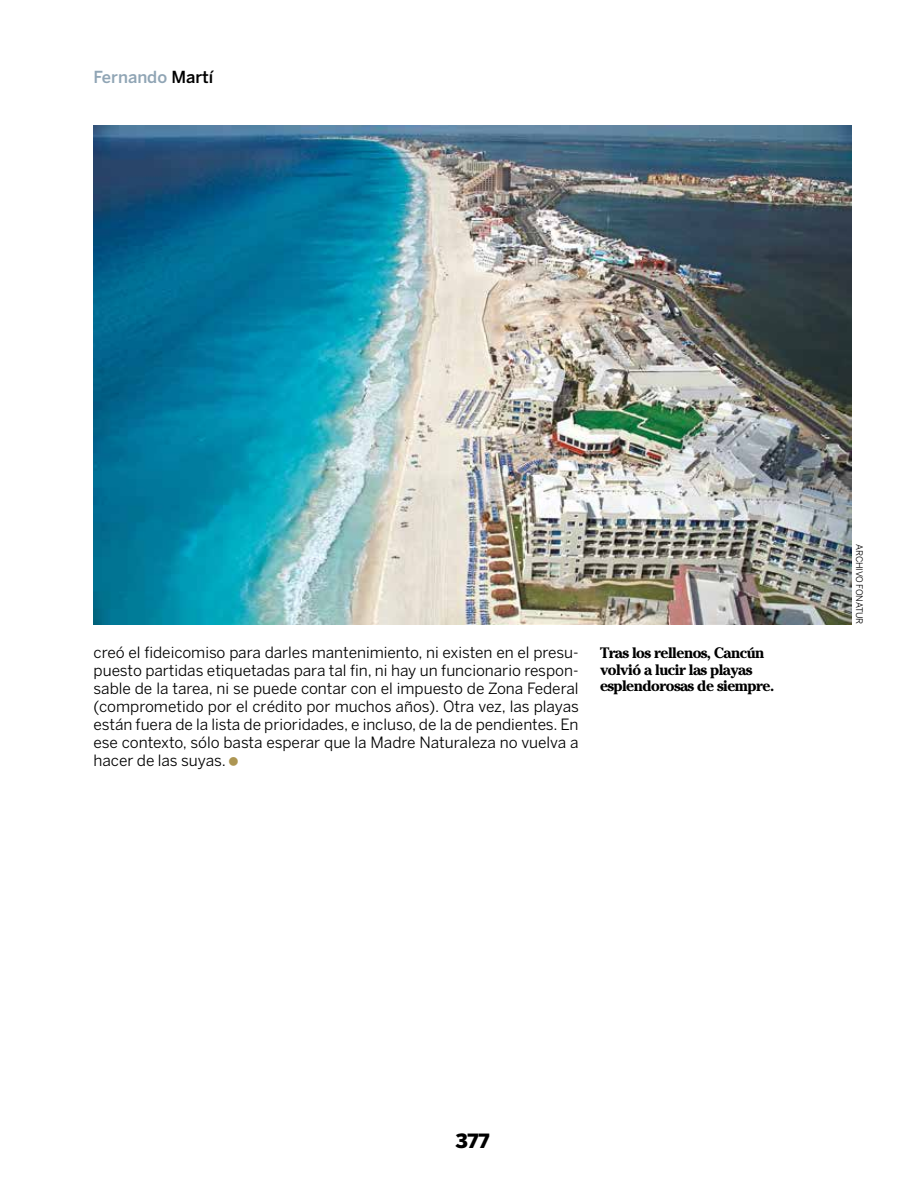
<style>
.page{position:relative;width:915px;height:1191px;background:#fff}
.page>*{position:absolute;margin:0;border:0;box-sizing:border-box;transform-origin:0 0}
.t1{font:900 19.5px "Benton Sans";color:#000}
.t2{font:500 16.5px "Benton Sans";color:#90a5b5}
.t3{font:15.45px/18px "Benton Sans";letter-spacing:-.005em;color:#000;text-align:justify}
.t4{font:700 15px/16.5px "Cheltenham Std";letter-spacing:-.04em;color:#000}
.t5{font:9px "Benton Sans";letter-spacing:-.025em;color:#000}
.s1{color:#000}
</style>
<div class="page">
<img style="left:94px;top:125px;width:756px;height:499px">
<p class="t2" style="left:94px;top:67px;width:121px">Fernando <span class="s1">Martí</span></p>
<p class="t3" style="left:94px;top:643px;width:486px">creó el fideicomiso para darles mantenimiento, ni existen en el presu&shy;puesto partidas etiquetadas para tal fin, ni hay un funcionario respon&shy;sable de la tarea, ni se puede contar con el impuesto de Zona Federal (comprometido por el crédito por muchos años). Otra vez, las playas están fuera de la lista de prioridades, e incluso, de la de pendientes. En ese contexto, sólo basta esperar que la Madre Naturaleza no vuelva a hacer de las suyas.</p>
<p class="t4" style="left:600px;top:644px;width:175px">Tras los rellenos, Cancún volvió a lucir las playas esplendorosas de siempre.</p>
<p class="t5" style="left:864px;top:544px;width:82px;rotate:90deg">ARCHIVO FONATUR</p>
<p class="t1" style="left:455px;top:1129px;width:35px">377</p>
</div>
